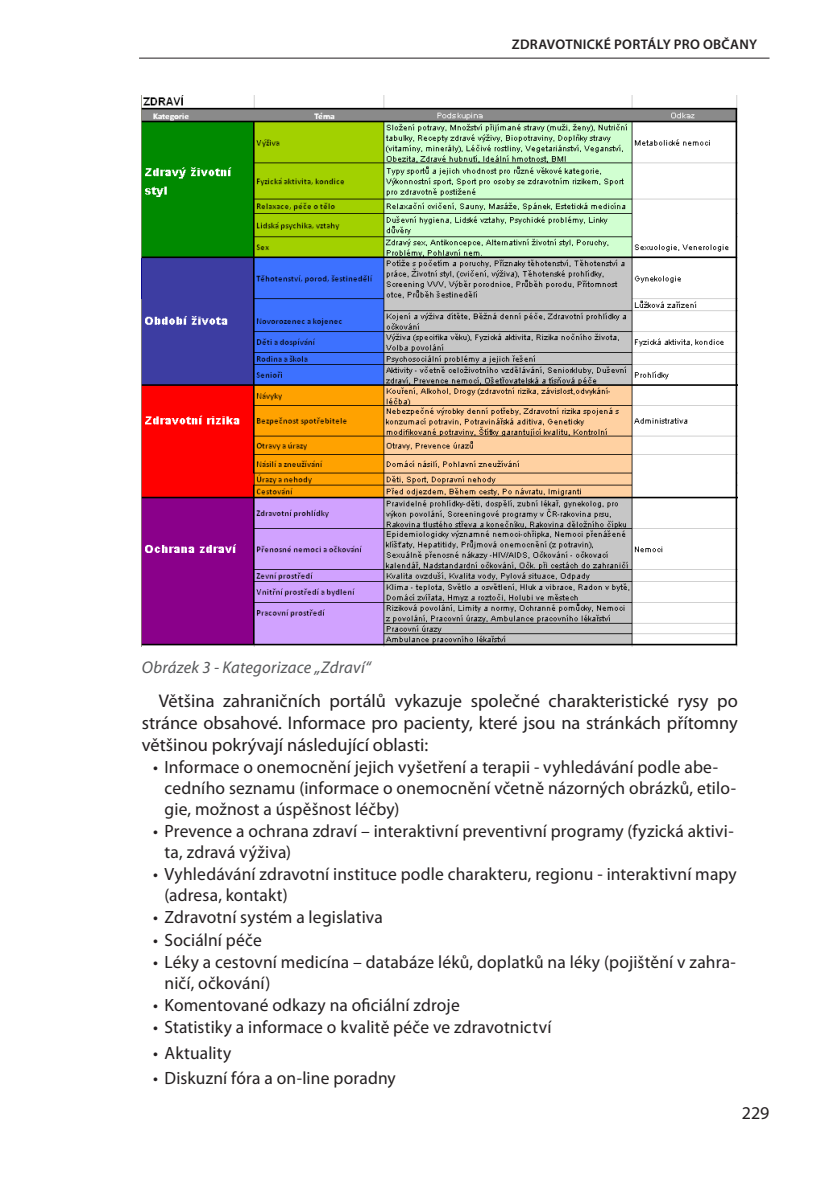
<style>
.page{position:relative;width:840px;height:1191px;background:#fff}
.page>*{position:absolute;margin:0;border:0;box-sizing:border-box;transform-origin:0 0}
.t1{font:18.4px/22px "Myriad Pro";color:#231f20;text-align:justify}
.t2{font:18px "Myriad Pro";color:#231f20}
.t3{font:17.8px/21px "Myriad Pro";letter-spacing:.01em;color:#231f20}
.t4{font:italic 17px "Myriad Pro";letter-spacing:.01em;color:#57585a}
.t5{font:600 14px "Myriad Pro";color:#231f20}
</style>
<div class="page">
<hr style="left:139px;top:58px;width:630px;height:1px;background:#231f20">
<img style="left:142px;top:95px;width:594px;height:551px">
<p class="t5" style="left:511px;top:35px;width:18px">ZDRAVOTNICKÉ</p>
<p class="t5" style="left:613px;top:35px;width:10px">PORTÁL</p>
<p class="t5" style="left:662px;top:35px;width:21px">Y PRO</p>
<p class="t5" style="left:702px;top:35px;width:56px">OBČANY</p>
<p class="t4" style="left:142px;top:657px;width:230px">Obrázek 3 - Kategorizace „Zdraví“</p>
<p class="t1" style="left:142px;top:689px;width:597px;text-indent:17px">Většina zahraničních portálů vykazuje společné charakteristické rysy po stránce obsahové. Informace pro pacienty, které jsou na stránkách přítomny většinou pokrývají následující oblasti:</p>
<p class="t3" style="left:164px;top:756px;width:572px;text-indent:-11px">• Informace o onemocnění jejich vyšetření a terapii - vyhledávání podle abe&shy;cedního seznamu (informace o onemocnění včetně názorných obrázků, etilo&shy;gie, možnost a úspěšnost léčby)</p>
<p class="t3" style="left:164px;top:820px;width:570px;text-indent:-11px">• Prevence a ochrana zdraví – interaktivní preventivní programy (fyzická aktivi&shy;ta, zdravá výživa)</p>
<p class="t3" style="left:164px;top:863px;width:573px;text-indent:-11px">• Vyhledávání zdravotní instituce podle charakteru, regionu - interaktivní mapy (adresa, kontakt)</p>
<p class="t3" style="left:153px;top:906px;width:231px">• Zdravotní systém a legislativa</p>
<p class="t3" style="left:153px;top:928px;width:110px">• Sociální péče</p>
<p class="t3" style="left:164px;top:951px;width:572px;text-indent:-11px">• Léky a cestovní medicína – databáze léků, doplatků na léky (pojištění v zahra&shy;ničí, očkování)</p>
<p class="t3" style="left:153px;top:994px;width:308px">• Komentované odkazy na oficiální zdroje</p>
<p class="t3" style="left:153px;top:1016px;width:399px">• Statistiky a informace o kvalitě péče ve zdravotnictví</p>
<p class="t3" style="left:153px;top:1041px;width:80px">• Aktuality</p>
<p class="t3" style="left:153px;top:1067px;width:244px">• Diskuzní fóra a on-line poradny</p>
<p class="t2" style="left:741px;top:1102px;width:29px">229</p>
</div>
